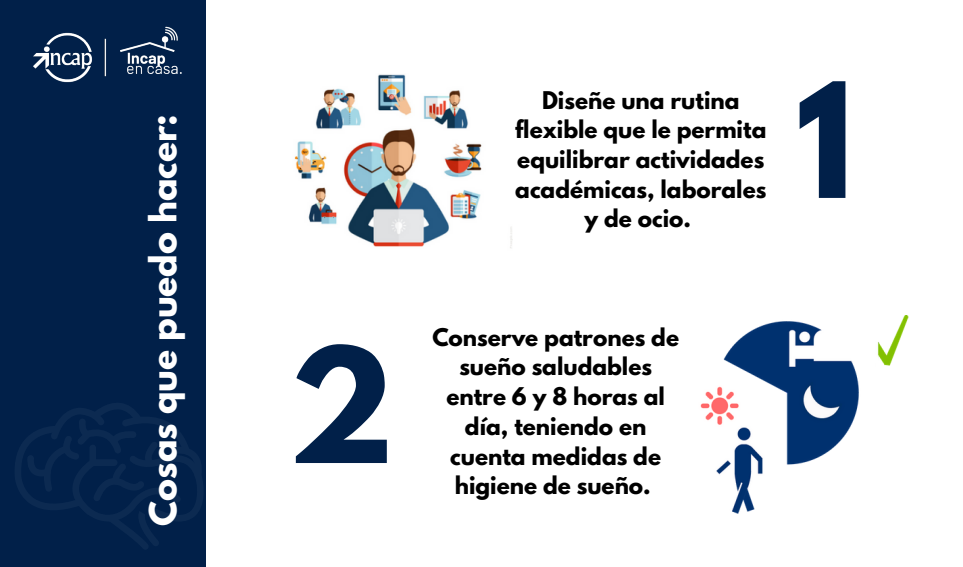
<style>
.page{position:relative;width:963px;height:567px;background:#fff}
.page>*{position:absolute;margin:0;border:0;box-sizing:border-box;transform-origin:0 0}
.t1{font:700 141.6px "League Spartan";color:#012049}
.t2{font:700 33.2px "League Spartan";color:#fff}
.t3{font:700 21.6px/29.6px "League Spartan";color:#000;text-align:center}
</style>
<div class="page">
<div style="left:0;top:0;width:206px;height:566px;background:#012049"></div>
<svg style="left:15px;top:403px;width:188px;height:146px"></svg>
<img style="left:33px;top:26px;width:149px;height:57px">
<img style="left:294px;top:74px;width:219px;height:174px">
<img style="left:700px;top:315px;width:208px;height:199px">
<h2 class="t2" style="left:147px;top:526px;width:413px;rotate:-90deg">Cosas que puedo hacer:</h2>
<h1 class="t1" style="left:288px;top:336px;width:108px">2</h1>
<p class="t3" style="left:515px;top:88px;width:253px">Diseñe una rutina flexible que le permita equilibrar actividades académicas, laborales y de ocio.</p>
<h1 class="t1" style="left:796px;top:70px;width:60px">1</h1>
<p class="t3" style="left:432px;top:325px;width:248px">Conserve patrones de sueño saludables entre 6 y 8 horas al día, teniendo en cuenta medidas de higiene de sueño.</p>
</div>
